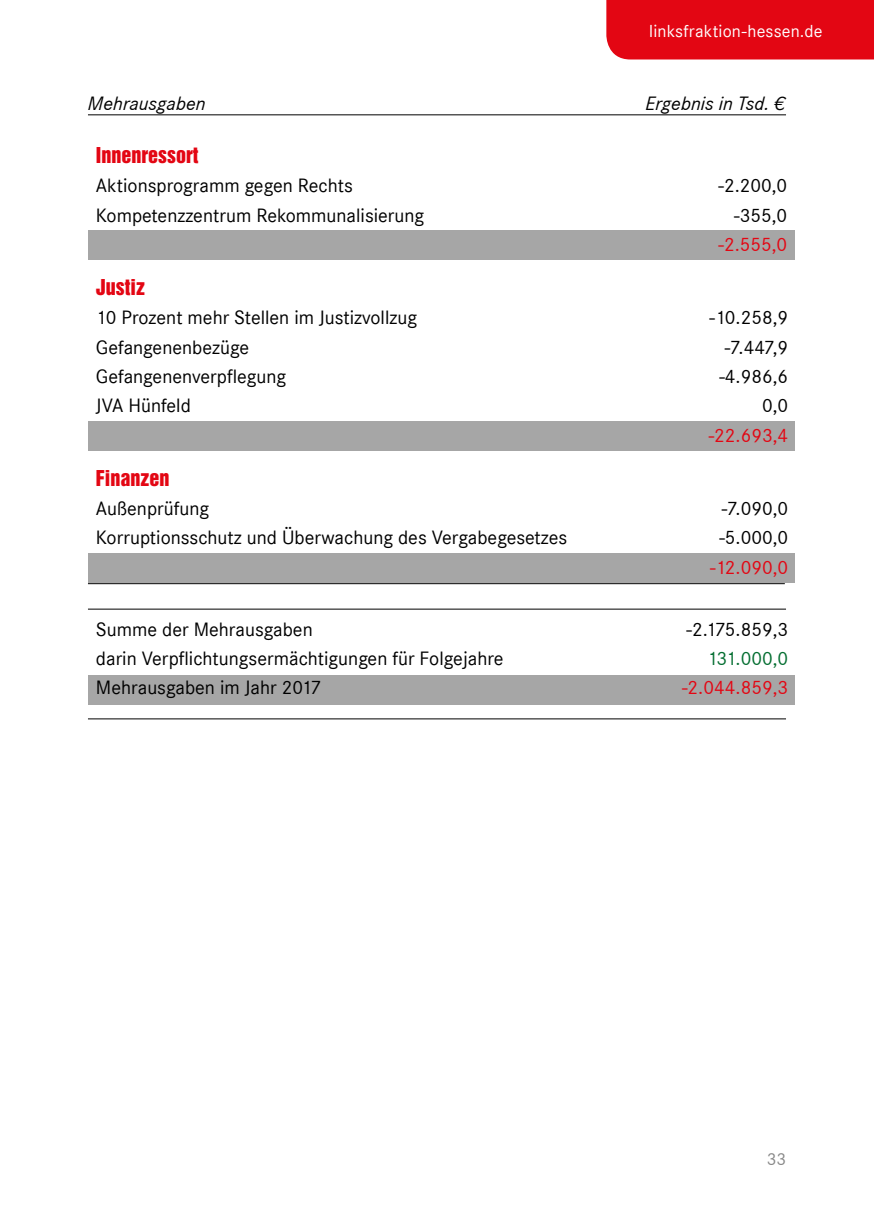
<style>
.page{position:relative;width:874px;height:1225px;background:#fff}
.page>*{position:absolute;margin:0;border:0;box-sizing:border-box;transform-origin:0 0}
.t1{font:20px "Corporate S";color:#000}
.t2{font:20px "Corporate S";color:#e30613}
.t3{font:italic 20px "Corporate S";letter-spacing:.005em;color:#000}
.t4{font:20px "Helvetica Inserat";color:#e30613}
.t5{font:20px "Corporate S";letter-spacing:-.03em;color:#046e31}
.t6{font:18px "Corporate S";letter-spacing:.01em;color:#fff}
.t7{font:18px "Corporate S";color:#878787}
</style>
<div class="page">
<div style="left:606px;top:0;width:267px;height:59px;background:#e30613"></div>
<div style="left:88px;top:553px;width:706px;height:30px;background:#a6a6a6"></div>
<div style="left:88px;top:421px;width:706px;height:30px;background:#a6a6a6"></div>
<div style="left:88px;top:675px;width:706px;height:29px;background:#a6a6a6"></div>
<div style="left:88px;top:230px;width:706px;height:30px;background:#a6a6a6"></div>
<hr style="left:88px;top:114px;width:697px;height:1px;background:#000">
<hr style="left:88px;top:583px;width:696px;height:1px;background:#000">
<hr style="left:88px;top:609px;width:697px;height:1px;background:#000">
<hr style="left:88px;top:718px;width:697px;height:1px;background:#000">
<p class="t6" style="left:649px;top:21px;width:175px">linksfraktion-hessen.de</p>
<p class="t3" style="left:88px;top:92px;width:119px">Mehrausgaben</p>
<p class="t3" style="left:645px;top:92px;width:141px">Ergebnis in Tsd. €</p>
<p class="t4" style="left:96px;top:143px;width:104px">Innenressort</p>
<p class="t1" style="left:96px;top:174px;width:258px">Aktionsprogramm gegen Rechts</p>
<p class="t1" style="left:718px;top:174px;width:70px">-2.200,0</p>
<p class="t1" style="left:96px;top:204px;width:329px">Kompetenzzentrum Rekommunalisierung</p>
<p class="t1" style="left:734px;top:204px;width:54px">-355,0</p>
<p class="t2" style="left:718px;top:233px;width:70px">-2.555,0</p>
<p class="t4" style="left:96px;top:275px;width:50px">Justiz</p>
<p class="t1" style="left:96px;top:306px;width:322px">10 Prozent mehr Stellen im Justizvollzug</p>
<p class="t1" style="left:709px;top:306px;width:80px">-10.258,9</p>
<p class="t1" style="left:96px;top:336px;width:154px">Gefangenenbezüge</p>
<p class="t1" style="left:724px;top:336px;width:65px">-7.447,9</p>
<p class="t1" style="left:96px;top:365px;width:192px">Gefangenenverpflegung</p>
<p class="t1" style="left:719px;top:365px;width:70px">-4.986,6</p>
<p class="t1" style="left:96px;top:394px;width:96px">JVA Hünfeld</p>
<p class="t1" style="left:761px;top:394px;width:28px">0,0</p>
<p class="t2" style="left:708px;top:423px;width:81px">-22.693,4</p>
<p class="t4" style="left:96px;top:466px;width:75px">Finanzen</p>
<p class="t1" style="left:96px;top:497px;width:114px">Außenprüfung</p>
<p class="t1" style="left:721px;top:497px;width:68px">-7.090,0</p>
<p class="t1" style="left:96px;top:526px;width:472px">Korruptionsschutz und Überwachung des Vergabegesetzes</p>
<p class="t1" style="left:719px;top:526px;width:70px">-5.000,0</p>
<p class="t2" style="left:709px;top:555px;width:80px">-12.090,0</p>
<p class="t1" style="left:96px;top:617px;width:218px">Summe der Mehrausgaben</p>
<p class="t1" style="left:686px;top:617px;width:103px">-2.175.859,3</p>
<p class="t1" style="left:96px;top:647px;width:409px">darin Verpflichtungsermächtigungen für Folgejahre</p>
<p class="t5" style="left:706px;top:647px;width:83px">131.000,0</p>
<p class="t1" style="left:96px;top:676px;width:227px">Mehrausgaben im Jahr 2017</p>
<p class="t2" style="left:681px;top:676px;width:107px">-2.044.859,3</p>
<p class="t7" style="left:766px;top:1148px;width:21px">33</p>
</div>
